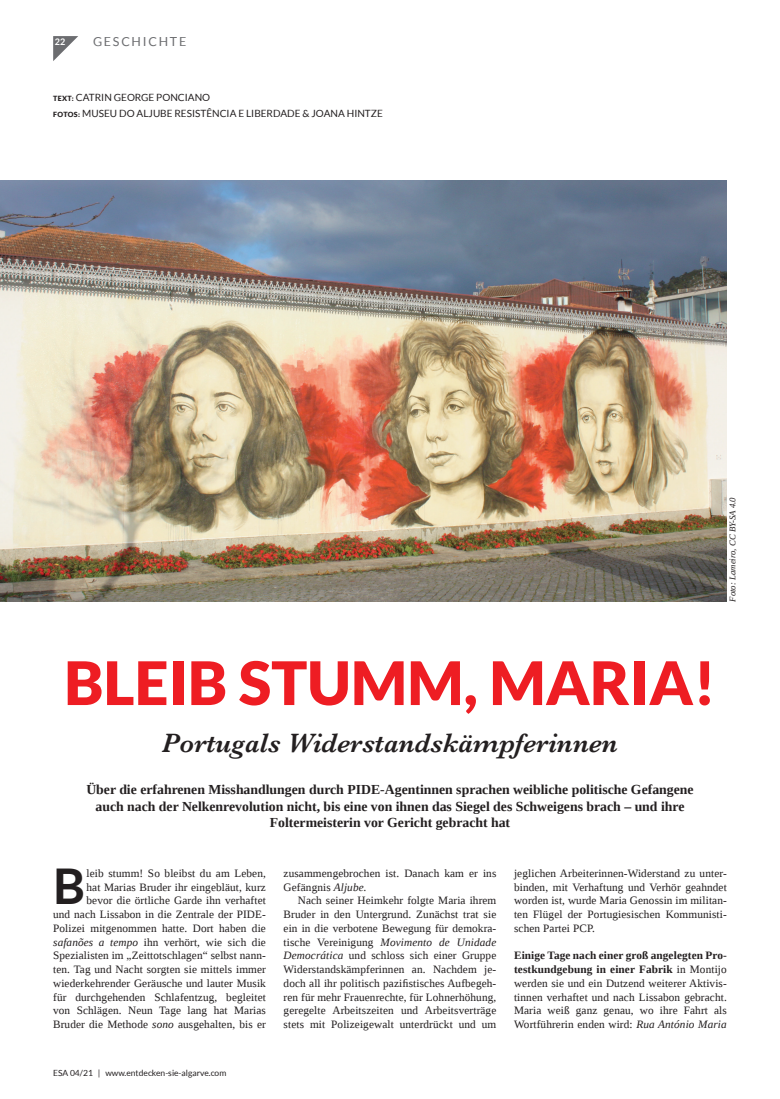
<style>
.page{position:relative;width:780px;height:1099px;background:#fff}
.page>*{position:absolute;margin:0;border:0;box-sizing:border-box;transform-origin:0 0}
.Headline{font:900 60px "Lato";color:#ee1d23}
.Body{font:700 49.25px "Lato";color:#231f20}
.Headline_2{font:italic 600 27.5px "Baskerville";color:#231f20}
.Intro{font:700 13.75px/16.5px "Liberation Serif";color:#231f20;text-align:center}
.t1{font:12.5px "Lato";letter-spacing:.14em;color:#6c6d70}
.Body-2{font:11.25px/13.8px "Liberation Serif";letter-spacing:.01em;color:#231f20;text-align:justify}
.t2{font:10px "Lato";color:#231f20}
.t3{font:700 9px "Lato";color:#fff}
.BU___regular{font:italic 8.75px "Liberation Serif";color:#231f20}
.t4{font:8.5px "Lato";color:#231f20}
.s1{font-weight:900;font-size:7.12px}
.s2{font-style:italic}
.s3{font-weight:700}
</style>
<div class="page">
<svg style="left:53px;top:36px;width:25px;height:25px"></svg>
<img style="left:0;top:181px;width:726px;height:420px">
<p class="t3" style="left:55px;top:37px;width:12px">22</p>
<p class="t1" style="left:93px;top:34px;width:95px">GESCHICHTE</p>
<p class="t2" style="left:53px;top:92px;width:158px"><span class="s1">TEXT:</span> CATRIN GEORGE PONCIANO</p>
<p class="t2" style="left:53px;top:108px;width:331px"><span class="s1">FOTOS:</span> MUSEU DO ALJUBE RESISTÊNCIA E LIBERDADE &amp; JOANA HINTZE</p>
<p class="BU___regular" style="left:727px;top:601px;width:106px;rotate:-90deg">Foto: Lameiro, CC BY-SA 4.0</p>
<p class="Headline" style="left:64px;top:648px;width:653px">BLEIB STUMM, MARIA!</p>
<p class="Headline_2" style="left:162px;top:724px;width:457px">Portugals Widerstandskämpferinnen</p>
<p class="Intro" style="left:86px;top:781px;width:608px">Über die erfahrenen Misshandlungen durch PIDE-Agentinnen sprachen weibliche politische Gefangene</p>
<p class="Intro" style="left:95px;top:797px;width:590px">auch nach der Nelkenrevolution nicht, bis eine von ihnen das Siegel des Schweigens brach – und ihre<br>Foltermeisterin vor Gericht gebracht hat</p>
<p class="Body" style="left:53px;top:858px;width:34px">B</p>
<p class="Body-2" style="left:53px;top:866px;width:214px;text-align:right">leib stumm! So bleibst du am Leben,<br>hat Marias Bruder ihr eingebläut, kurz<br>bevor die örtliche Garde ihn verhaftet<br>und nach Lissabon in die Zentrale der PIDE-Polizei mitgenommen hatte. Dort haben die <span class="s2">safanões a tempo</span> ihn verhört, wie sich die Spezialisten im „Zeittotschlagen“ selbst nann&shy;ten. Tag und Nacht sorgten sie mittels immer wiederkehrender Geräusche und lauter Musik für durchgehenden Schlafentzug, begleitet von Schlägen. Neun Tage lang hat Marias Bruder die Methode <span class="s2">sono</span> ausgehalten, bis er</p>
<p class="Body-2" style="left:283px;top:866px;width:214px">zusammengebrochen ist. Danach kam er ins<br>Gefängnis <span class="s2">Aljube.</span></p>
<p class="Body-2" style="left:283px;top:893px;width:214px;text-indent:14px">Nach seiner Heimkehr folgte Maria ihrem Bruder in den Untergrund. Zunächst trat sie ein in die verbotene Bewegung für demokra&shy;tische Vereinigung <span class="s2">Movimento de Unidade Democrática</span> und schloss sich einer Gruppe Widerstandskämpferinnen an. Nachdem je&shy;doch all ihr politisch pazifistisches Aufbegeh&shy;ren für mehr Frauenrechte, für Lohnerhöhung, geregelte Arbeitszeiten und Arbeitsverträge stets mit Polizeigewalt unterdrückt und um</p>
<p class="t4" style="left:53px;top:1068px;width:175px">ESA 04/21 | www.entdecken-sie-algarve.com</p>
<p class="Body-2" style="left:514px;top:866px;width:214px">jeglichen Arbeiterinnen-Widerstand zu unter&shy;binden, mit Verhaftung und Verhör geahndet worden ist, wurde Maria Genossin im militan&shy;ten Flügel der Portugiesischen Kommunisti&shy;schen Partei PCP.</p>
<p class="Body-2" style="left:514px;top:948px;width:214px"><span class="s3">Einige Tage nach einer groß angelegten Pro&shy;testkundgebung in einer Fabrik</span> in Montijo werden sie und ein Dutzend weiterer Aktivis&shy;tinnen verhaftet und nach Lissabon gebracht.<br>Maria weiß ganz genau, wo ihre Fahrt als Wortführerin enden wird: <span class="s2">Rua António Maria</span></p>
</div>
